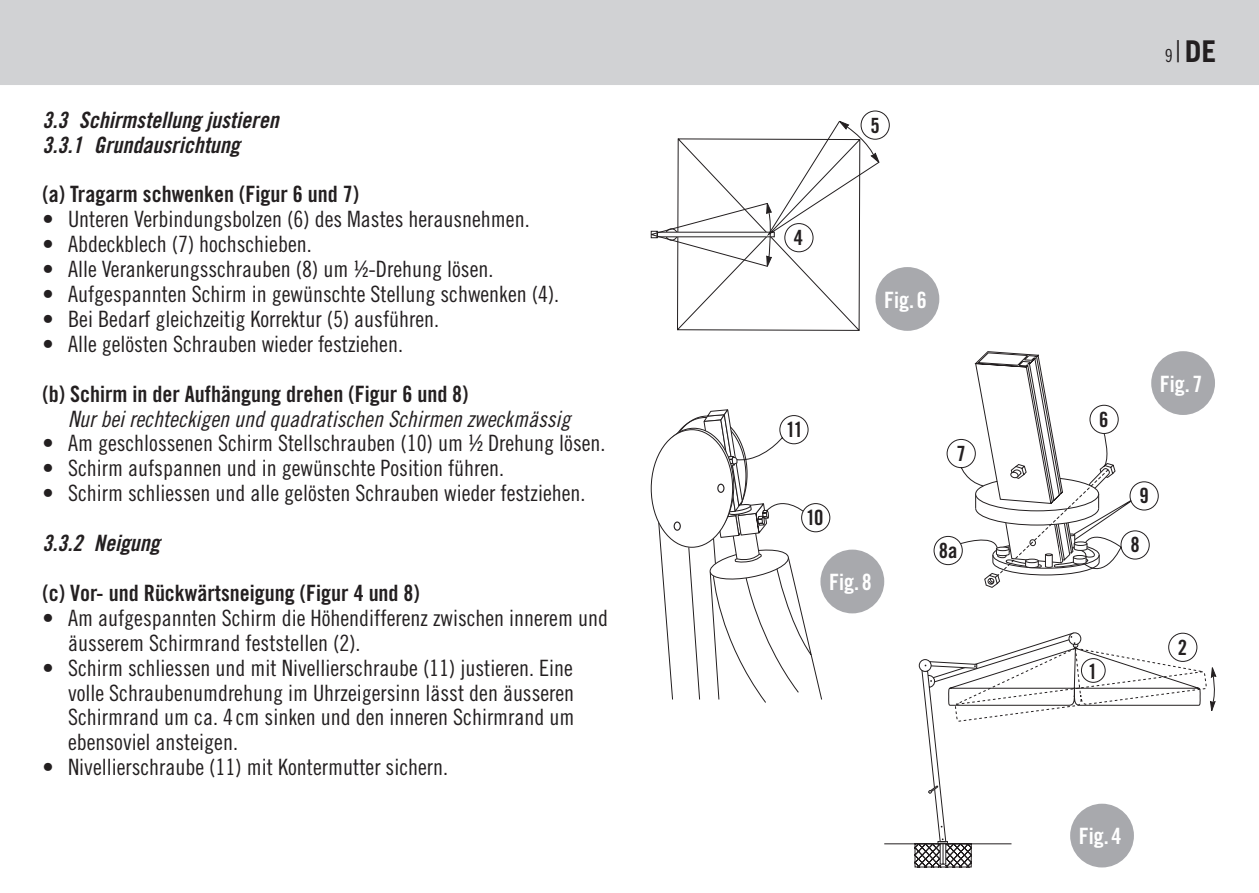
<style>
.page{position:relative;width:1259px;height:893px;background:#fff}
.page>*{position:absolute;margin:0;border:0;box-sizing:border-box;transform-origin:0 0}
.t1{font:700 30px "Trade Gothic";color:#231f20}
.copy_ohne_einzug{font:22.5px/24.9px "Trade Gothic Cond Eighteen";color:#231f20}
.copy_ohne_einzug-2{font:22.5px "Trade Gothic Bold Cond Twenty";color:#231f20}
.copy_ohne_einzug-3{font:22.5px "Trade Gothic Bold Cond Twenty Obl";color:#231f20}
.copy_ohne_einzug-4{font:22.5px "Trade Gothic Cond Eighteen Obl";color:#231f20}
.copy_ohne_einzug-5{font:22.5px "Trade Gothic Bold Cond Twenty";color:#fff}
.t2{font:21px "Trade Gothic Bold Cond Twenty";color:#231f20}
.s1{font-family:"Trade Gothic Cond Eighteen";font-weight:400;font-size:18px}
.s2{font-weight:300}
</style>
<div class="page">
<div style="left:0;top:0;width:1259px;height:85px;background:#d1d2d4"></div>
<svg style="left:946px;top:351px;width:186px;height:237px"></svg>
<div style="left:933px;top:536px;width:29px;height:29px;border:1px solid #231f20;border-radius:50%"></div>
<div style="left:1120px;top:530px;width:29px;height:29px;border:1px solid #231f20;border-radius:50%"></div>
<div style="left:1129px;top:481px;width:29px;height:29px;border:1px solid #231f20;border-radius:50%"></div>
<div style="left:1089px;top:405px;width:29px;height:29px;border:1px solid #231f20;border-radius:50%"></div>
<svg style="left:657px;top:409px;width:165px;height:294px"></svg>
<div style="left:801px;top:503px;width:29px;height:29px;border:1px solid #231f20;border-radius:50%"></div>
<svg style="left:884px;top:632px;width:332px;height:235px"></svg>
<div style="left:1168px;top:633px;width:29px;height:29px;border:1px solid #231f20;border-radius:50%"></div>
<svg style="left:651px;top:120px;width:229px;height:211px"></svg>
<div style="left:860px;top:111px;width:29px;height:29px;border:1px solid #231f20;border-radius:50%"></div>
<div style="left:1070px;top:804px;width:64px;height:63px;background:#a8a9ad;border-radius:50%"></div>
<div style="left:875px;top:267px;width:64px;height:64px;background:#a8a9ad;border-radius:50%"></div>
<div style="left:1151px;top:351px;width:64px;height:64px;background:#a8a9ad;border-radius:50%"></div>
<div style="left:820px;top:550px;width:64px;height:63px;background:#a8a9ad;border-radius:50%"></div>
<p class="copy_ohne_einzug-3" style="left:43px;top:106px;width:238px">3.3 Schirmstellung justieren</p>
<p class="copy_ohne_einzug-3" style="left:43px;top:131px;width:199px">3.3.1 Grundausrichtung</p>
<p class="copy_ohne_einzug-2" style="left:43px;top:181px;width:318px">(a) Tragarm schwenken (Figur 6 und 7)</p>
<p class="copy_ohne_einzug" style="left:43px;top:207px;width:489px">• Unteren Verbindungsbolzen (6) des Mastes herausnehmen.</p>
<p class="copy_ohne_einzug" style="left:43px;top:232px;width:271px">• Abdeckblech (7) hochschieben.</p>
<p class="copy_ohne_einzug" style="left:43px;top:256px;width:452px">• Alle Verankerungsschrauben (8) um ½-Drehung lösen.</p>
<p class="copy_ohne_einzug" style="left:43px;top:281px;width:518px">• Aufgespannten Schirm in gewünschte Stellung schwenken (4).</p>
<p class="copy_ohne_einzug" style="left:43px;top:306px;width:398px">• Bei Bedarf gleichzeitig Korrektur (5) ausführen.</p>
<p class="copy_ohne_einzug" style="left:43px;top:331px;width:362px">• Alle gelösten Schrauben wieder festziehen.</p>
<p class="copy_ohne_einzug-2" style="left:43px;top:380px;width:427px">(b) Schirm in der Aufhängung drehen (Figur 6 und 8)</p>
<p class="copy_ohne_einzug-4" style="left:68px;top:405px;width:504px">Nur bei rechteckigen und quadratischen Schirmen zweckmässig</p>
<p class="copy_ohne_einzug" style="left:43px;top:431px;width:564px">• Am geschlossenen Schirm Stellschrauben (10) um ½ Drehung lösen.</p>
<p class="copy_ohne_einzug" style="left:43px;top:456px;width:463px">• Schirm aufspannen und in gewünschte Position führen.</p>
<p class="copy_ohne_einzug" style="left:43px;top:481px;width:544px">• Schirm schliessen und alle gelösten Schrauben wieder festziehen.</p>
<p class="copy_ohne_einzug-3" style="left:43px;top:529px;width:119px">3.3.2 Neigung</p>
<p class="copy_ohne_einzug-2" style="left:43px;top:579px;width:379px">(c) Vor- und Rückwärtsneigung (Figur 4 und 8)</p>
<p class="copy_ohne_einzug" style="left:68px;top:605px;width:541px;text-indent:-26px">• Am aufgespannten Schirm die Höhendifferenz zwischen innerem und äusserem Schirmrand feststellen (2).</p>
<p class="copy_ohne_einzug" style="left:68px;top:655px;width:508px;text-align:justify;text-indent:-26px">• Schirm schliessen und mit Nivellierschraube (11) justieren. Eine volle Schraubenumdrehung im Uhrzeigersinn lässt den äusseren Schirmrand um ca. 4 cm sinken und den inneren Schirmrand um ebensoviel ansteigen.</p>
<p class="copy_ohne_einzug" style="left:43px;top:754px;width:407px">• Nivellierschraube (11) mit Kontermutter sichern.</p>
<p class="t2" style="left:870px;top:112px;width:11px">5</p>
<h1 class="t1" style="left:1164px;top:33px;width:53px"><span class="s1">9</span><span class="s2">|</span>DE</h1>
<p class="t2" style="left:793px;top:225px;width:11px">4</p>
<p class="copy_ohne_einzug-5" style="left:884px;top:286px;width:44px">Fig.6</p>
<p class="t2" style="left:786px;top:417px;width:18px">11</p>
<p class="t2" style="left:806px;top:505px;width:19px">10</p>
<p class="copy_ohne_einzug-5" style="left:829px;top:568px;width:44px">Fig.8</p>
<p class="t2" style="left:956px;top:441px;width:11px">7</p>
<p class="t2" style="left:1099px;top:406px;width:11px">6</p>
<p class="t2" style="left:1139px;top:483px;width:11px">9</p>
<p class="t2" style="left:939px;top:538px;width:20px">8a</p>
<p class="t2" style="left:1130px;top:532px;width:11px">8</p>
<p class="copy_ohne_einzug-5" style="left:1159px;top:370px;width:44px">Fig.7</p>
<p class="t2" style="left:1088px;top:658px;width:11px">1</p>
<p class="t2" style="left:1178px;top:634px;width:11px">2</p>
<p class="copy_ohne_einzug-5" style="left:1078px;top:822px;width:44px">Fig.4</p>
</div>
